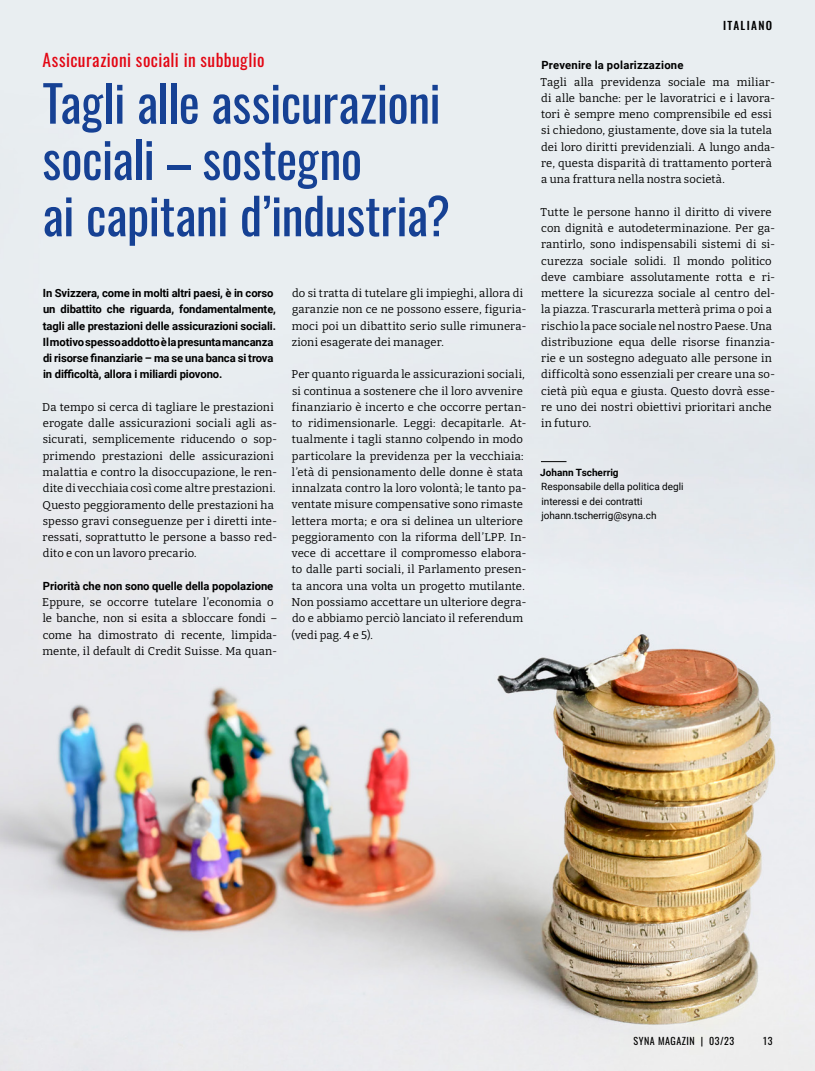
<style>
.page{position:relative;width:815px;height:1071px;background:#fff}
.page>*{position:absolute;margin:0;border:0;box-sizing:border-box;transform-origin:0 0}
.t1{font:50px/56.2px "Oswald";letter-spacing:-.01em;color:#164194}
.t2{font:17.5px "Oswald";letter-spacing:.02em;color:#e30613}
.t3{font:11.25px/16.2px "Bitter";letter-spacing:.01em;color:#000}
.t4{font:700 11.25px/16.2px "Roboto";letter-spacing:-.01em;color:#000}
.t5{font:700 11.25px "Roboto";letter-spacing:.02em;color:#000}
.t6{font:500 11.25px "Oswald";letter-spacing:.12em;color:#000}
.t7{font:10px/14.4px "Roboto";color:#000}
.t8{font:10px "Oswald";letter-spacing:.05em;color:#000}
.t9{font:700 10px "Roboto";color:#000}
</style>
<div class="page">
<img style="left:0;top:0;width:815px;height:1070px">
<svg style="left:541px;top:461px;width:25px;height:1px"></svg>
<h2 class="t2" style="left:43px;top:45px;width:224px">Assicurazioni sociali in subbuglio</h2>
<h1 class="t1" style="left:43px;top:70px;width:409px">Tagli alle assicurazioni sociali – sostegno<br>ai capitani d’industria?</h1>
<p class="t4" style="left:43px;top:284px;width:235px">In Svizzera, come in molti altri paesi, è in corso un dibattito che riguarda, fondamentalmente, tagli alle prestazioni delle assicurazioni sociali.<br>Il motivo spesso addotto è la presunta mancanza di risorse finanziarie – ma se una banca si trova in difficoltà, allora i miliardi piovono.</p>
<p class="t3" style="left:42px;top:398px;width:237px">Da tempo si cerca di tagliare le prestazioni erogate dalle assicurazioni sociali agli as&shy;sicurati, semplicemente riducendo o sop&shy;primendo prestazioni delle assicurazioni malattia e contro la disoccupazione, le ren&shy;dite di vecchiaia così come altre prestazioni.<br>Questo peggioramento delle prestazioni ha spesso gravi conseguenze per i diretti inte&shy;ressati, soprattutto le persone a basso red&shy;dito e con un lavoro precario.</p>
<p class="t4" style="left:43px;top:577px;width:232px">Priorità che non sono quelle della popolazione</p>
<p class="t3" style="left:42px;top:593px;width:237px">Eppure, se occorre tutelare l’economia o le banche, non si esita a sbloccare fondi – come ha dimostrato di recente, limpida&shy;mente, il default di Credit Suisse. Ma quan-</p>
<p class="t3" style="left:292px;top:284px;width:236px">do si tratta di tutelare gli impieghi, allora di garanzie non ce ne possono essere, figuria&shy;moci poi un dibattito serio sulle rimunera&shy;zioni esagerate dei manager.</p>
<p class="t3" style="left:292px;top:366px;width:237px">Per quanto riguarda le assicurazioni sociali, si continua a sostenere che il loro avvenire finanziario è incerto e che occorre pertan&shy;to ridimensionarle. Leggi: decapitarle. At&shy;tualmente i tagli stanno colpendo in modo particolare la previdenza per la vecchiaia: l’età di pensionamento delle donne è stata innalzata contro la loro volontà; le tanto pa&shy;ventate misure compensative sono rimaste lettera morta; e ora si delinea un ulteriore peggioramento con la riforma dell’LPP. In&shy;vece di accettare il compromesso elabora&shy;to dalle parti sociali, il Parlamento presen&shy;ta ancora una volta un progetto mutilante.<br>Non possiamo accettare un ulteriore degra&shy;do e abbiamo perciò lanciato il referendum (vedi pag. 4 e 5).</p>
<p class="t6" style="left:723px;top:16px;width:50px">ITALIANO</p>
<p class="t5" style="left:541px;top:58px;width:144px">Prevenire la polarizzazione</p>
<p class="t3" style="left:541px;top:73px;width:236px">Tagli alla previdenza sociale ma miliar&shy;di alle banche: per le lavoratrici e i lavora&shy;tori è sempre meno comprensibile ed essi si chiedono, giustamente, dove sia la tutela dei loro diritti previdenziali. A lungo anda&shy;re, questa disparità di trattamento porterà a una frattura nella nostra società.</p>
<p class="t3" style="left:541px;top:203px;width:236px">Tutte le persone hanno il diritto di vivere con dignità e autodeterminazione. Per ga&shy;rantirlo, sono indispensabili sistemi di si&shy;curezza sociale solidi. Il mondo politico deve cambiare assolutamente rotta e ri&shy;mettere la sicurezza sociale al centro del&shy;la piazza. Trascurarla metterà prima o poi a rischio la pace sociale nel nostro Paese. Una distribuzione equa delle risorse finanzia&shy;rie e un sostegno adeguato alle persone in difficoltà sono essenziali per creare una so&shy;cietà più equa e giusta. Questo dovrà esse&shy;re uno dei nostri obiettivi prioritari anche in futuro.</p>
<p class="t9" style="left:540px;top:465px;width:80px">Johann Tscherrig</p>
<p class="t7" style="left:541px;top:479px;width:144px">Responsabile della politica degli interessi e dei contratti johann.tscherrig@syna.ch</p>
<p class="t8" style="left:634px;top:1031px;width:102px">SYNA MAGAZIN | 03/23</p>
<p class="t8" style="left:763px;top:1031px;width:11px">13</p>
</div>
